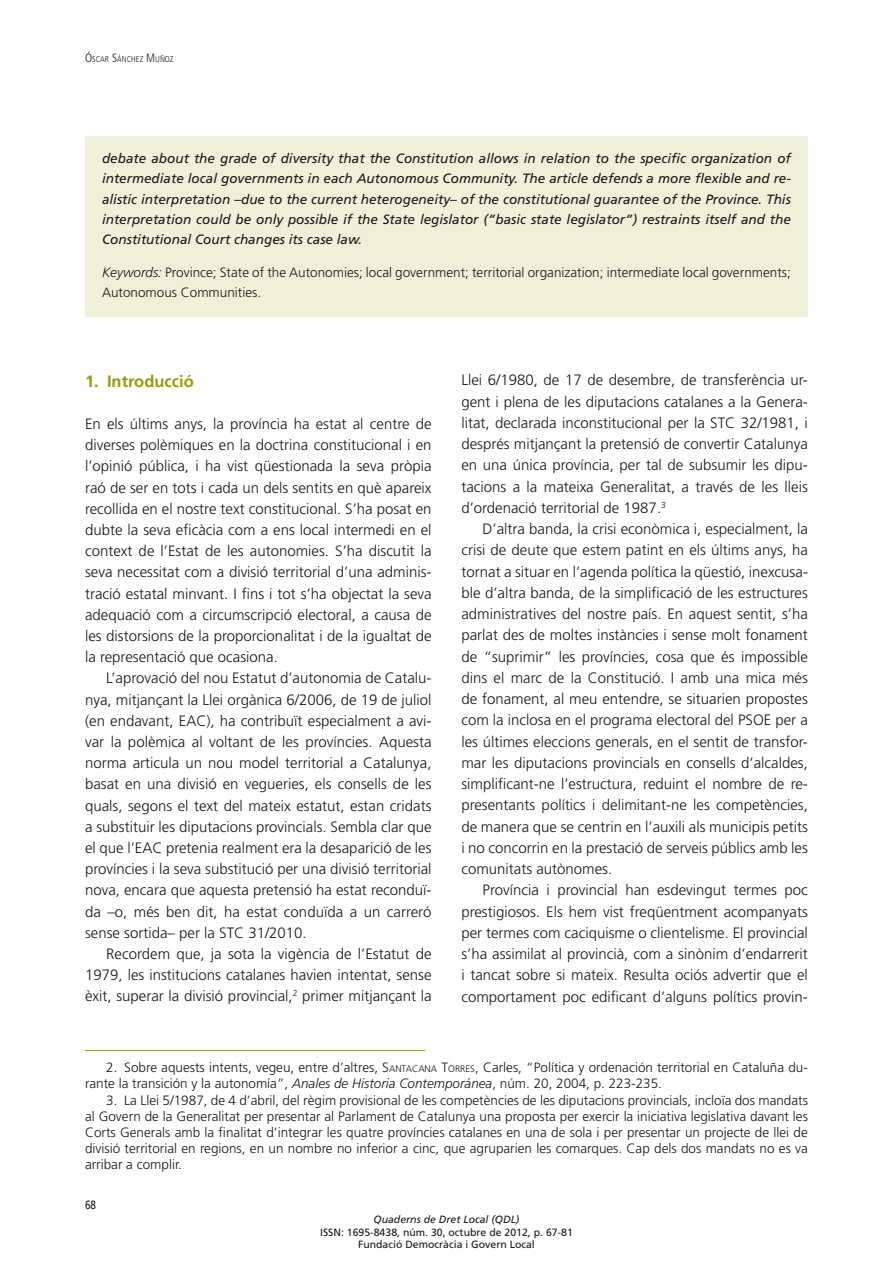
<style>
.page{position:relative;width:893px;height:1263px;background:#fff}
.page>*{position:absolute;margin:0;border:0;box-sizing:border-box;transform-origin:0 0}
.t1{font:700 16.5px "Frutiger";color:#9b9a01}
.t2{font:300 15px/21.3px "Frutiger";color:#1a171c;text-align:justify}
.t3{font:300 13.5px/16.2px "Frutiger";color:#1a171c}
.t4{font:italic 13.5px/20.2px "Frutiger";color:#1a171c;text-align:justify}
.t5{font:12.15px "Frutiger";color:#1a171c;scale:.82 1}
.t6{font:10.5px/12.6px "Frutiger";color:#1a171c;text-align:center}
.t7{font:italic 10.5px "Frutiger";color:#1a171c}
.t8{font:300 condensed 8.4px "Frutiger";color:#1a171c}
.s1{font-size:12px}
.s2{font-style:italic}
.s3{font-size:9.45px}
.s4{font-style:inherit}
</style>
<div class="page">
<hr style="left:85px;top:1050px;width:340px;height:1px;background:#9b9a01">
<div style="left:85px;top:136px;width:723px;height:180px;background:#f0f0d9"></div>
<p class="t8" style="left:85px;top:54px;width:90px"><span class="s1">Ó</span>SCAR <span class="s1">S</span>ÁNCHEZ <span class="s1">M</span> UÑOZ</p>
<p class="t4" style="left:102px;top:148px;width:690px">debate about the grade of diversity that the Constitution allows in relation to the specific organization of intermediate local governments in each Autonomous Community. The article defends a more flexible and re&shy;alistic interpretation –due to the current heterogeneity– of the constitutional guarantee of the Province. This interpretation could be only possible if the State legislator (“basic state legislator”) restraints itself and the Constitutional Court changes its case law.</p>
<p class="t3" style="left:102px;top:263px;width:690px;line-height:20.2px"><span class="s2">Keywords:</span> Province; State of the Autonomies; local government; territorial organization; intermediate local governments;<br>Autonomous Communities.</p>
<p class="t1" style="left:85px;top:371px;width:110px">1. Introducció</p>
<p class="t2" style="left:85px;top:413px;width:348px">En els últims anys, la província ha estat al centre de diverses polèmiques en la doctrina constitucional i en l’opinió pública, i ha vist qüestionada la seva pròpia raó de ser en tots i cada un dels sentits en què apareix recollida en el nostre text constitucional. S’ha posat en dubte la seva eficàcia com a ens local intermedi en el context de l’Estat de les autonomies. S’ha discutit la seva necessitat com a divisió territorial d’una adminis&shy;tració estatal minvant. I fins i tot s’ha objectat la seva adequació com a circumscripció electoral, a causa de les distorsions de la proporcionalitat i de la igualtat de la representació que ocasiona.</p>
<p class="t2" style="left:85px;top:668px;width:348px;text-indent:21px">L’aprovació del nou Estatut d’autonomia de Catalu&shy;nya, mitjançant la Llei orgànica 6/2006, de 19 de juliol (en endavant, EAC), ha contribuït especialment a avi&shy;var la polèmica al voltant de les províncies. Aquesta norma articula un nou model territorial a Catalunya, basat en una divisió en vegueries, els consells de les quals, segons el text del mateix estatut, estan cridats a substituir les diputacions provincials. Sembla clar que el que l’EAC pretenia realment era la desaparició de les províncies i la seva substitució per una divisió territorial nova, encara que aquesta pretensió ha estat reconduï&shy;da –o, més ben dit, ha estat conduïda a un carreró sense sortida– per la STC 31/2010.</p>
<p class="t2" style="left:85px;top:943px;width:348px;text-indent:21px">Recordem que, ja sota la vigència de l’Estatut de 1979, les institucions catalanes havien intentat, sense èxit, superar la divisió provincial,<sup>2</sup> primer mitjançant la</p>
<p class="t2" style="left:461px;top:370px;width:348px">Llei 6/1980, de 17 de desembre, de transferència ur&shy;gent i plena de les diputacions catalanes a la Genera&shy;litat, declarada inconstitucional per la STC 32/1981, i després mitjançant la pretensió de convertir Catalunya en una única província, per tal de subsumir les dipu&shy;tacions a la mateixa Generalitat, a través de les lleis d’ordenació territorial de 1987.<sup>3</sup></p>
<p class="t2" style="left:461px;top:518px;width:348px;text-indent:21px">D’altra banda, la crisi econòmica i, especialment, la crisi de deute que estem patint en els últims anys, ha tornat a situar en l’agenda política la qüestió, inexcusa&shy;ble d’altra banda, de la simplificació de les estructures administratives del nostre país. En aquest sentit, s’ha parlat des de moltes instàncies i sense molt fonament de “suprimir” les províncies, cosa que és impossible dins el marc de la Constitució. I amb una mica més de fonament, al meu entendre, se situarien propostes com la inclosa en el programa electoral del PSOE per a les últimes eleccions generals, en el sentit de transfor&shy;mar les diputacions provincials en consells d’alcaldes, simplificant-ne l’estructura, reduint el nombre de re&shy;presentants polítics i delimitant-ne les competències, de manera que se centrin en l’auxili als municipis petits i no concorrin en la prestació de serveis públics amb les comunitats autònomes.</p>
<p class="t2" style="left:461px;top:880px;width:348px;text-indent:21px">Província i provincial han esdevingut termes poc prestigiosos. Els hem vist freqüentment acompanyats per termes com caciquisme o clientelisme. El provincial s’ha assimilat al provincià, com a sinònim d’endarrerit i tancat sobre si mateix. Resulta ociós advertir que el comportament poc edificant d’alguns polítics provin-</p>
<p class="t3" style="left:85px;top:1060px;width:724px;text-indent:340px"><span class="s3">NA</span> <span class="s4">T</span><span class="s3">ORRES</span>, Carles, “Política y ordenación territorial en Cataluña du&shy;rante la transición y la autonomía”, <span class="s2">Anales de Historia Contemporánea</span>, núm. 20, 2004, p. 223-235.</p>
<p class="t3" style="left:85px;top:1092px;width:724px;text-align:justify;text-indent:21px">3. La Llei 5/1987, de 4 d’abril, del règim provisional de les competències de les diputacions provincials, incloïa dos mandats al Govern de la Generalitat per presentar al Parlament de Catalunya una proposta per exercir la iniciativa legislativa davant les Corts Generals amb la finalitat d’integrar les quatre províncies catalanes en una de sola i per presentar un projecte de llei de divisió territorial en regions, en un nombre no inferior a cinc, que agruparien les comarques. Cap dels dos mandats no es va arribar a complir.</p>
<p class="t3" style="left:106px;top:1060px;width:307px">2. Sobre aquests intents, vegeu, entre d’altres, <span class="s4">S</span><span class="s3">ANTACA</span></p>
<p class="t5" style="left:85px;top:1198px;width:15px">68</p>
<p class="t7" style="left:374px;top:1213px;width:147px">Quaderns de Dret Local (QDL)</p>
<p class="t6" style="left:320px;top:1226px;width:254px">ISSN: 1695-8438, núm. 30, octubre de 2012, p. 67-81<br>Fundació Democràcia i Govern Local</p>
</div>
